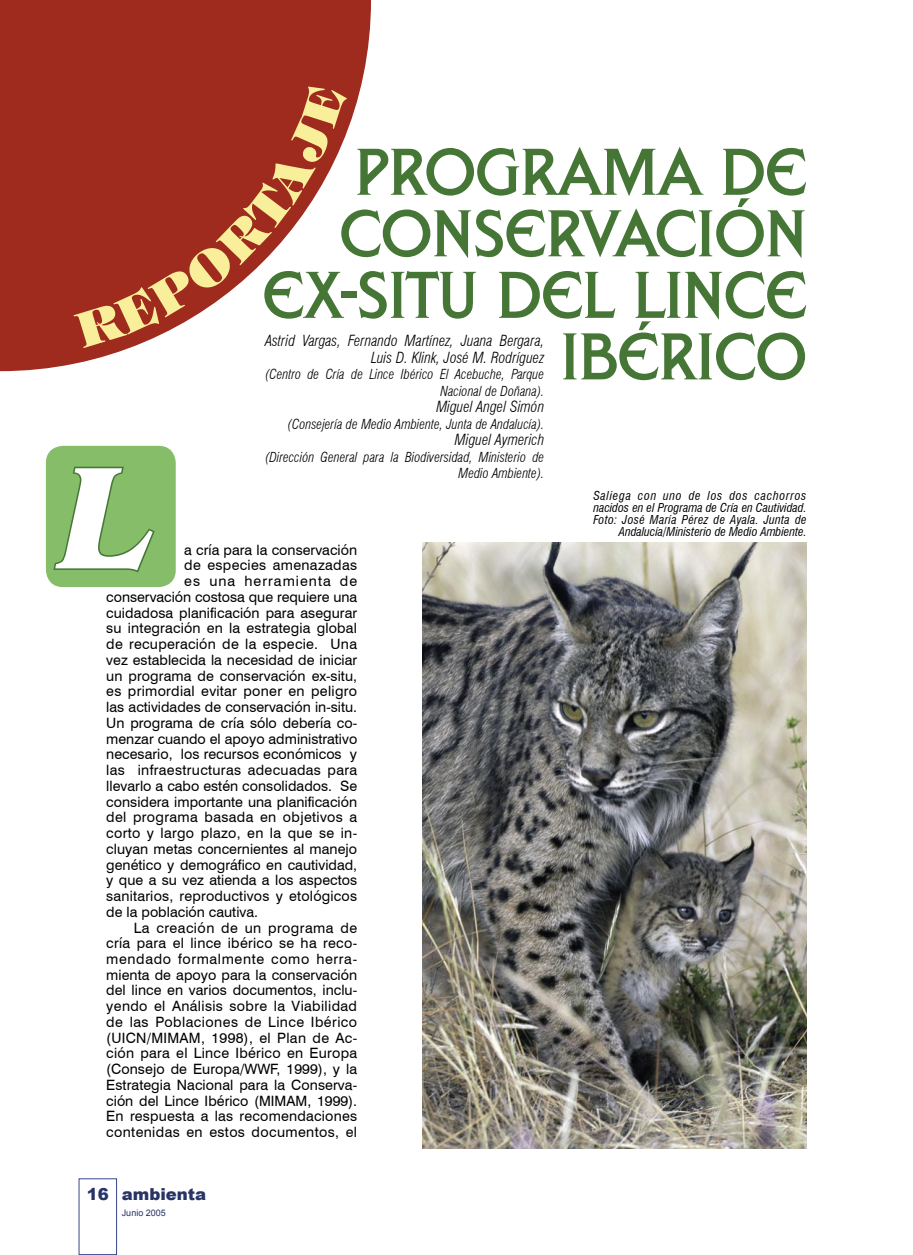
<style>
.page{position:relative;width:913px;height:1255px;background:#fff}
.page>*{position:absolute;margin:0;border:0;box-sizing:border-box;transform-origin:0 0}
.t1{font:italic 700 150px "Benguiat IT Cby BT";color:#fff}
.Titulares{font:69px/61.5px "Liberty D";color:#457636;text-align:right}
.t2{font:900 16.5px "Arial";color:#283366}
.firma{font:italic 300 condensed 15px/16.5px "Swiss 721 BT";color:#000;text-align:right}
.Texto_general-OK{font:14.25px/15.8px "Swiss 721 BT";color:#000;text-align:justify}
.Texto_general-OK-2{font:14.25px "Swiss 721 BT";letter-spacing:.02em;color:#000}
.Texto_general-OK-3{font:14.25px "Swiss 721 BT";letter-spacing:.025em;color:#000}
.Texto_general-OK-4{font:14.25px "Swiss 721 BT";letter-spacing:.07em;color:#000}
.firma-2{font:italic 300 condensed 13.5px/16.5px "Swiss 721 BT";color:#000;text-align:right}
.Pié_de_foto{font:italic condensed 12px/12px "Swiss 721 BT";color:#000;text-align:justify}
.t3{font:9px "Arial";color:#283366}
</style>
<div class="page">
<div style="left:79px;top:1178px;width:38px;height:76px;border:1px solid #36478b"></div>
<svg style="left:0;top:0;width:371px;height:371px;fill:#9e2b1e"></svg>
<img style="left:423px;top:543px;width:384px;height:605px">
<svg style="left:46px;top:446px;width:130px;height:141px;background:#81b866"></svg>
<svg style="left:73px;top:83px;width:275px;height:265px"></svg>
<p class="Titulares" style="left:263px;top:142px;width:545px">PROGRAMA DE<br>CONSERVACIÓN<br>EX-SITU DEL LINCE<br>IBÉRICO</p>
<p class="firma" style="left:265px;top:332px;width:280px">Astrid Vargas, Fernando Martínez, Juana Bergara,<br>Luis D. Klink, José M. Rodríguez</p>
<p class="firma-2" style="left:265px;top:366px;width:280px">(Centro de Cría de Lince Ibérico El Acebuche, Parque<br>Nacional de Doñana).</p>
<p class="firma" style="left:436px;top:398px;width:109px">Miguel Angel Simón</p>
<p class="firma-2" style="left:288px;top:415px;width:258px">(Consejería de Medio Ambiente, Junta de Andalucía).</p>
<p class="firma" style="left:455px;top:431px;width:91px">Miguel Aymerich</p>
<p class="firma-2" style="left:265px;top:448px;width:280px">(Dirección General para la Biodiversidad, Ministerio de<br>Medio Ambiente).</p>
<p class="t1" style="left:59px;top:424px;width:97px">L</p>
<p class="Pié_de_foto" style="left:593px;top:489px;width:215px">Saliega con uno de los dos cachorros nacidos en el Programa de Cría en Cautividad.<br>Foto: José María Pérez de Ayala. Junta de</p>
<p class="Pié_de_foto" style="left:619px;top:525px;width:189px">Andalucía/Ministerio de Medio Ambiente.</p>
<p class="Texto_general-OK" style="left:184px;top:541px;width:174px">a cría para la conservación</p>
<p class="Texto_general-OK-3" style="left:184px;top:556px;width:174px">de especies amenazadas</p>
<p class="Texto_general-OK-4" style="left:184px;top:572px;width:174px">es una herramienta de</p>
<p class="Texto_general-OK" style="left:106px;top:589px;width:252px">conservación costosa que requiere una</p>
<p class="Texto_general-OK" style="left:106px;top:604px;width:252px">cuidadosa planificación para asegurar</p>
<p class="Texto_general-OK" style="left:106px;top:620px;width:252px">su integración en la estrategia global</p>
<p class="Texto_general-OK-2" style="left:106px;top:635px;width:252px">de recuperación de la especie. Una</p>
<p class="Texto_general-OK" style="left:106px;top:652px;width:252px">vez establecida la necesidad de iniciar</p>
<p class="Texto_general-OK" style="left:106px;top:667px;width:252px">un programa de conservación ex-situ,</p>
<p class="Texto_general-OK-2" style="left:106px;top:682px;width:252px">es primordial evitar poner en peligro</p>
<p class="Texto_general-OK" style="left:106px;top:699px;width:252px">las actividades de conservación in-situ.</p>
<p class="Texto_general-OK" style="left:106px;top:714px;width:252px">Un programa de cría sólo debería co-</p>
<p class="Texto_general-OK" style="left:106px;top:730px;width:252px">menzar cuando el apoyo administrativo</p>
<p class="Texto_general-OK" style="left:106px;top:746px;width:252px">necesario, los recursos económicos y</p>
<p class="Texto_general-OK-3" style="left:106px;top:761px;width:252px">las infraestructuras adecuadas para</p>
<p class="Texto_general-OK" style="left:106px;top:777px;width:252px">llevarlo a cabo estén consolidados. Se</p>
<p class="Texto_general-OK" style="left:106px;top:793px;width:252px">considera importante una planificación</p>
<p class="Texto_general-OK-3" style="left:106px;top:808px;width:252px">del programa basada en objetivos a</p>
<p class="Texto_general-OK-2" style="left:106px;top:824px;width:252px">corto y largo plazo, en la que se in-</p>
<p class="Texto_general-OK" style="left:106px;top:840px;width:252px">cluyan metas concernientes al manejo</p>
<p class="Texto_general-OK" style="left:106px;top:856px;width:252px">genético y demográfico en cautividad,</p>
<p class="Texto_general-OK" style="left:106px;top:872px;width:252px">y que a su vez atienda a los aspectos</p>
<p class="Texto_general-OK" style="left:106px;top:888px;width:252px">sanitarios, reproductivos y etológicos</p>
<p class="Texto_general-OK" style="left:106px;top:903px;width:153px">de la población cautiva.</p>
<p class="Texto_general-OK" style="left:106px;top:919px;width:252px;text-indent:28px">La creación de un programa de cría para el lince ibérico se ha reco&shy;mendado formalmente como herra&shy;mienta de apoyo para la conservación del lince en varios documentos, inclu&shy;yendo el Análisis sobre la Viabilidad de las Poblaciones de Lince Ibérico (UICN/MIMAM, 1998), el Plan de Ac&shy;ción para el Lince Ibérico en Europa (Consejo de Europa/WWF, 1999), y la Estrategia Nacional para la Conserva&shy;ción del Lince Ibérico (MIMAM, 1999).<br>En respuesta a las recomendaciones contenidas en estos documentos, el</p>
<p class="t2" style="left:87px;top:1182px;width:24px">16</p>
<p class="t2" style="left:122px;top:1182px;width:86px">ambienta</p>
<p class="t3" style="left:122px;top:1206px;width:46px">Junio 2005</p>
</div>
